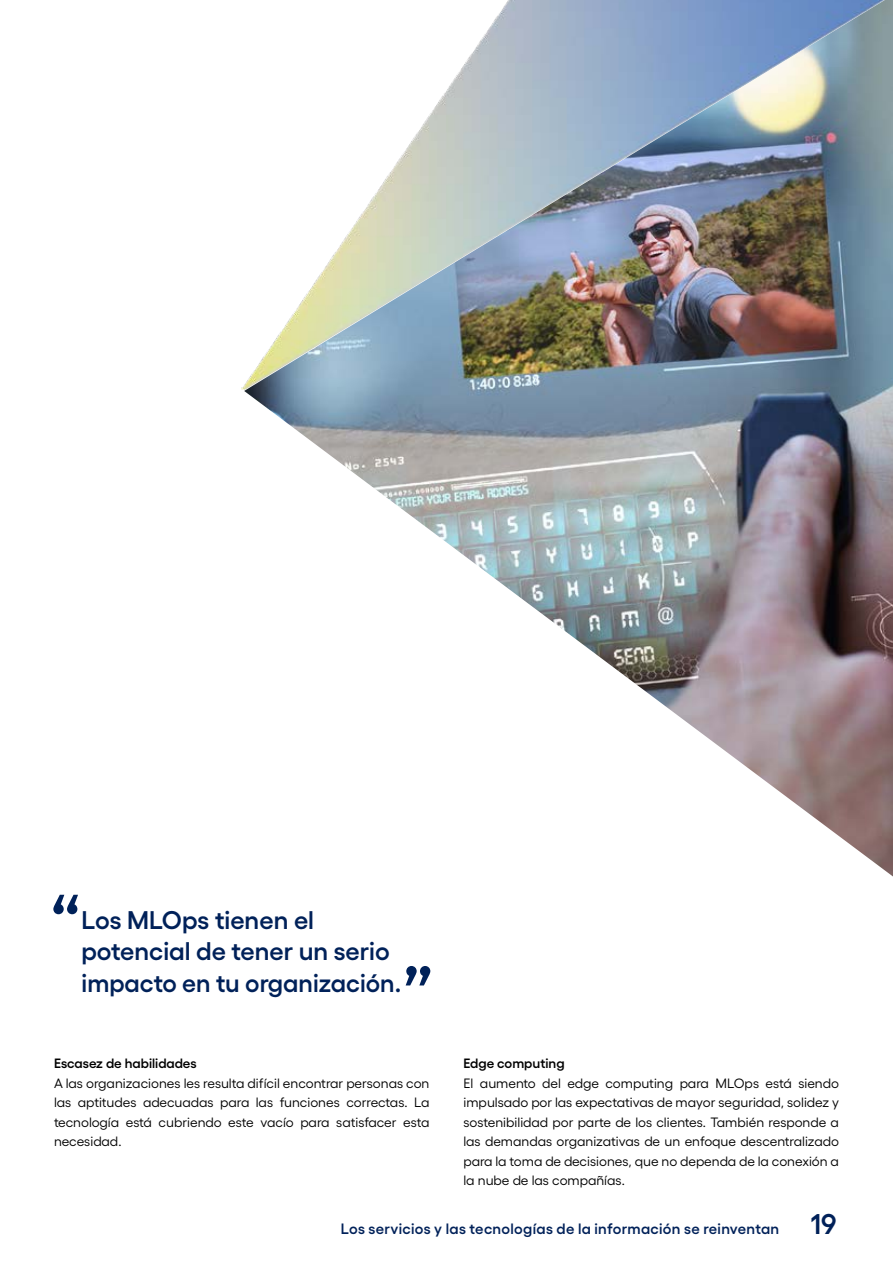
<style>
.page{position:relative;width:893px;height:1263px;background:#fff}
.page>*{position:absolute;margin:0;border:0;box-sizing:border-box;transform-origin:0 0}
.t1{font:600 72px "Gellix";color:#002159}
.t2{font:600 25.5px/31.5px "Gellix";color:#002159}
.t3{font:600 15px "Gellix";letter-spacing:.02em;color:#002159}
.t4{font:13.5px/19.5px "Gellix";color:#000;text-align:justify}
.t5{font:600 13.5px "Gellix";color:#000}
.s1{font-size:28.5px}
</style>
<div class="page">
<img style="left:244px;top:0;width:649px;height:876px">
<h1 class="t1" style="left:50px;top:868px;width:33px">“</h1>
<h2 class="t2" style="left:82px;top:901px;width:321px">Los MLOps tienen el potencial de tener un serio impacto en tu organización.</h2>
<h1 class="t1" style="left:434px;top:1012px;width:33px;rotate:-180deg">“</h1>
<p class="t5" style="left:463px;top:1053px;width:103px">Edge computing</p>
<p class="t4" style="left:463px;top:1072px;width:377px">El aumento del edge computing para MLOps está siendo impulsado por las expectativas de mayor seguridad, solidez y sostenibilidad por parte de los clientes. También responde a las demandas organizativas de un enfoque descentralizado para la toma de decisiones, que no dependa de la conexión a la nube de las compañías.</p>
<p class="t3" style="left:341px;top:1216px;width:497px">Los servicios y las tecnologías de la información se reinventan <span class="s1">19</span></p>
<p class="t5" style="left:54px;top:1053px;width:144px">Escasez de habilidades</p>
<p class="t4" style="left:54px;top:1072px;width:377px">A las organizaciones les resulta difícil encontrar personas con las aptitudes adecuadas para las funciones correctas. La tecnología está cubriendo este vacío para satisfacer esta necesidad.</p>
</div>
